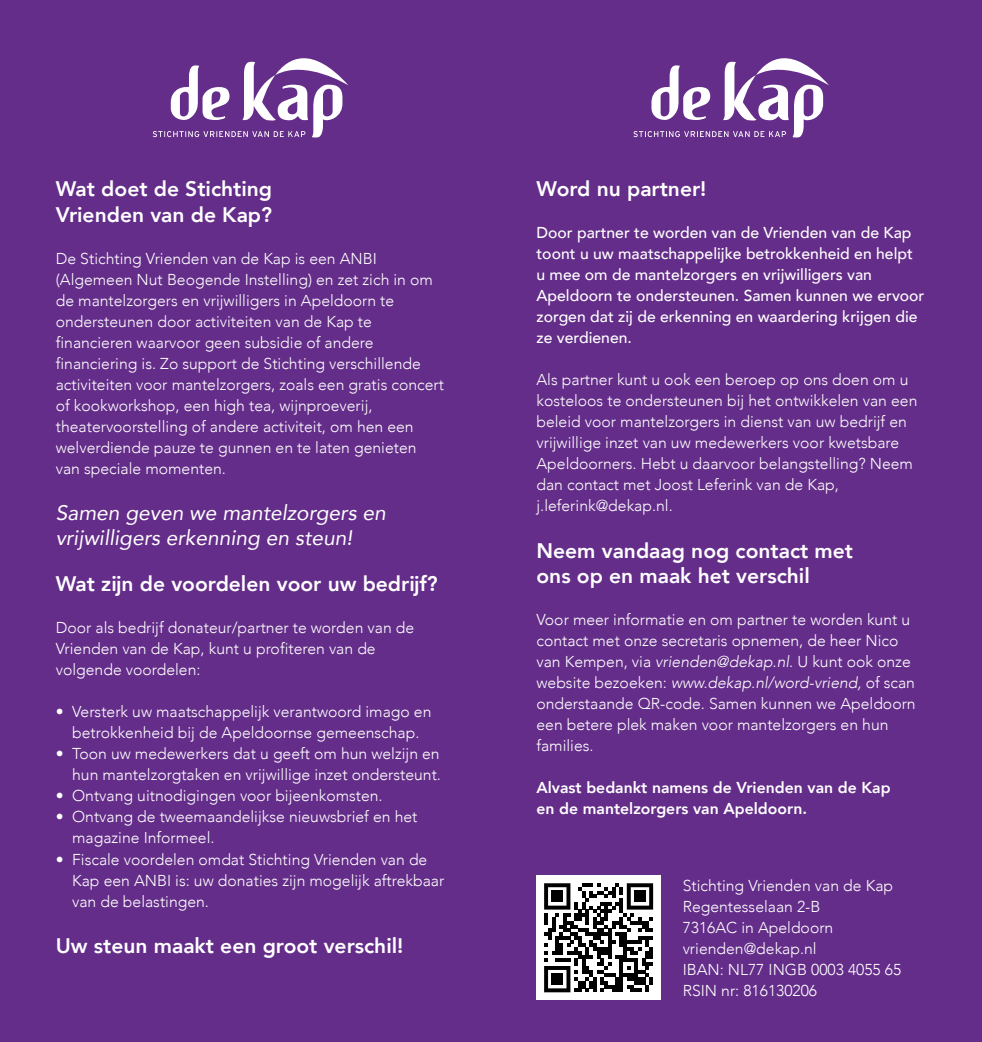
<style>
.page{position:relative;width:982px;height:1042px;background:#fff}
.page>*{position:absolute;margin:0;border:0;box-sizing:border-box;transform-origin:0 0}
.t1{font:800 21px/25.2px "Avenir";color:#fff}
.t2{font:italic 21px/25.2px "Avenir";color:#fff}
.t3{font:300 15.75px/21px "Avenir";color:#fff}
.t4{font:500 15.75px/21px "Avenir";color:#fff}
.t5{font:800 15.75px/21px "Avenir";color:#fff}
.s1{font-style:italic}
</style>
<div class="page">
<div style="left:0;top:0;width:982px;height:1041px;background:#642d89"></div>
<svg style="left:633px;top:58px;width:196px;height:79px"></svg>
<div style="left:536px;top:875px;width:124px;height:124px;background:#fff"></div>
<svg style="left:544px;top:883px;width:109px;height:109px"></svg>
<div style="left:552px;top:890px;width:11px;height:11px;background:#000001"></div>
<div style="left:634px;top:890px;width:11px;height:11px;background:#000001"></div>
<div style="left:552px;top:973px;width:11px;height:11px;background:#000001"></div>
<svg style="left:153px;top:58px;width:195px;height:79px"></svg>
<h1 class="t1" style="left:56px;top:176px;width:218px">Wat doet de Stichting<br>Vrienden van de Kap?</h1>
<p class="t3" style="left:56px;top:247px;width:390px">De Stichting Vrienden van de Kap is een ANBI (Algemeen Nut Beogende Instelling) en zet zich in om de mantelzorgers en vrijwilligers in Apeldoorn te ondersteunen door activiteiten van de Kap te financieren waarvoor geen subsidie of andere financiering is. Zo support de Stichting verschillende activiteiten voor mantelzorgers, zoals een gratis concert of kookworkshop, een high tea, wijnproeverij, theatervoorstelling of andere activiteit, om hen een welverdiende pauze te gunnen en te laten genieten van speciale momenten.</p>
<h1 class="t2" style="left:56px;top:500px;width:331px">Samen geven we mantelzorgers en vrijwilligers erkenning en steun!</h1>
<h1 class="t1" style="left:56px;top:571px;width:383px">Wat zĳn de voordelen voor uw bedrĳf?</h1>
<p class="t3" style="left:56px;top:617px;width:360px">Door als bedrijf donateur/partner te worden van de<br>Vrienden van de Kap, kunt u profiteren van de volgende voordelen:</p>
<p class="t3" style="left:56px;top:701px;width:377px;text-align:center">• Versterk uw maatschappelijk verantwoord imago en betrokkenheid bij de Apeldoornse gemeenschap.</p>
<p class="t3" style="left:56px;top:743px;width:387px;text-align:right">• Toon uw medewerkers dat u geeft om hun welzijn en hun mantelzorgtaken en vrijwillige inzet ondersteunt.</p>
<p class="t3" style="left:56px;top:785px;width:328px">• Ontvang uitnodigingen voor bijeenkomsten.</p>
<p class="t3" style="left:72px;top:806px;width:347px;text-indent:-16px">• Ontvang de tweemaandelijkse nieuwsbrief en het magazine Informeel.</p>
<p class="t3" style="left:72px;top:848px;width:374px;text-indent:-16px">• Fiscale voordelen omdat Stichting Vrienden van de<br>Kap een ANBI is: uw donaties zijn mogelijk aftrekbaar van de belastingen.</p>
<h1 class="t1" style="left:56px;top:932px;width:349px">Uw steun maakt een groot verschil!</h1>
<h1 class="t1" style="left:536px;top:176px;width:171px">Word nu partner!</h1>
<p class="t4" style="left:536px;top:221px;width:389px">Door partner te worden van de Vrienden van de Kap toont u uw maatschappelijke betrokkenheid en helpt u mee om de mantelzorgers en vrijwilligers van Apeldoorn te ondersteunen. Samen kunnen we ervoor zorgen dat zij de erkenning en waardering krijgen die ze verdienen.</p>
<p class="t3" style="left:536px;top:369px;width:382px">Als partner kunt u ook een beroep op ons doen om u kosteloos te ondersteunen bij het ontwikkelen van een beleid voor mantelzorgers in dienst van uw bedrijf en vrijwillige inzet van uw medewerkers voor kwetsbare Apeldoorners. Hebt u daarvoor belangstelling? Neem dan contact met Joost Leferink van de Kap, j.leferink@dekap.nl.</p>
<h1 class="t1" style="left:536px;top:537px;width:318px">Neem vandaag nog contact met ons op en maak het verschil</h1>
<p class="t3" style="left:536px;top:609px;width:381px">Voor meer informatie en om partner te worden kunt u contact met onze secretaris opnemen, de heer Nico van Kempen, via <span class="s1">vrienden@dekap.nl</span>. U kunt ook onze website bezoeken: <span class="s1">www.dekap.nl/word-vriend,</span> of scan onderstaande QR-code. Samen kunnen we Apeldoorn een betere plek maken voor mantelzorgers en hun families.</p>
<p class="t5" style="left:536px;top:777px;width:356px">Alvast bedankt namens de Vrienden van de Kap en de mantelzorgers van Apeldoorn.</p>
<p class="t3" style="left:683px;top:874px;width:220px">Stichting Vrienden van de Kap<br>Regentesselaan 2-B<br>7316AC in Apeldoorn vrienden@dekap.nl<br>IBAN: NL77 INGB 0003 4055 65<br>RSIN nr: 816130206</p>
</div>
